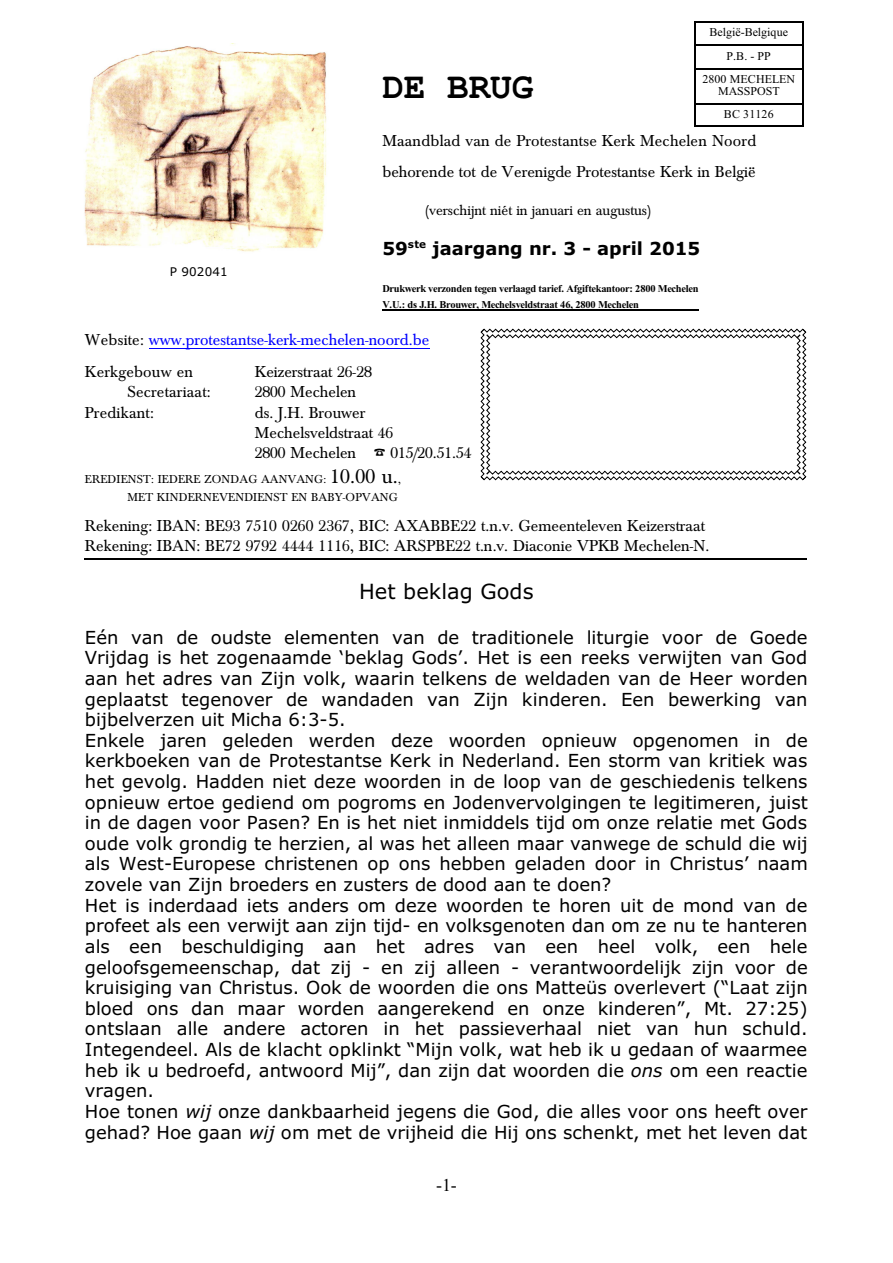
<style>
.page{position:relative;width:893px;height:1263px;background:#fff}
.page>*{position:absolute;margin:0;border:0;box-sizing:border-box;transform-origin:0 0}
.t1{font:700 36px "Courier New";color:#000}
.t2{font:21px "Verdana";letter-spacing:.005em;color:#000}
.t3{font:18px/20.5px "Verdana";color:#000}
.t4{font:700 18px "Verdana";color:#000}
.t5{font:18px "Times New Roman";color:#000}
.t6{font:16.5px/20.4px "Baskerville";letter-spacing:.005em;color:#000}
.t7{font:16.5px/31.7px "Baskerville";color:#00f}
.t8{font:italic 16.5px "Baskerville";letter-spacing:.015em;color:#000}
.t9{font:15px "Baskerville";color:#000}
.t10{font:12px/17.4px "Baskerville";letter-spacing:.02em;color:#000;text-align:right}
.t11{font:12px/23.4px "Times New Roman";color:#000;text-align:center}
.t12{font:12px "Verdana";letter-spacing:.01em;color:#000}
.t13{font:700 10.5px/16.2px "Times New Roman";letter-spacing:-.025em;color:#000}
.s1{font-style:italic;color:#000}
.s2{font-size:21px}
.s3{font-style:italic}
</style>
<div class="page">
<img style="left:84px;top:43px;width:243px;height:209px">
<svg style="left:480px;top:328px;width:327px;height:153px"></svg>
<hr style="left:802px;top:21px;width:2px;height:23px;background:#000">
<hr style="left:694px;top:21px;width:110px;height:1px;background:#000">
<svg style="left:694px;top:22px;width:1px;height:46px"></svg>
<hr style="left:802px;top:44px;width:2px;height:24px;background:#000">
<hr style="left:694px;top:44px;width:110px;height:2px;background:#000">
<hr style="left:694px;top:68px;width:1px;height:35px;background:#000">
<hr style="left:802px;top:68px;width:2px;height:35px;background:#000">
<hr style="left:694px;top:68px;width:110px;height:1px;background:#000">
<svg style="left:694px;top:104px;width:1px;height:21px"></svg>
<hr style="left:802px;top:103px;width:2px;height:23px;background:#000">
<hr style="left:694px;top:103px;width:110px;height:1px;background:#000">
<hr style="left:694px;top:125px;width:110px;height:1px;background:#000">
<hr style="left:149px;top:348px;width:280px;height:1px;background:#00f">
<hr style="left:382px;top:310px;width:317px;height:1px;background:#000">
<hr style="left:84px;top:558px;width:723px;height:2px;background:#000">
<p class="t12" style="left:170px;top:267px;width:59px">P 902041</p>
<p class="t11" style="left:702px;top:22px;width:94px">België-Belgique<br>P.B. - PP<br>2800 MECHELEN</p>
<p class="t11" style="left:718px;top:80px;width:63px">MASSPOST<br>BC 31126</p>
<h1 class="t1" style="left:382px;top:75px;width:153px">DE BRUG</h1>
<p class="t6" style="left:382px;top:125px;width:375px;line-height:31.7px">Maandblad van de Protestantse Kerk Mechelen Noord behorende tot de Verenigde Protestantse Kerk in België</p>
<p class="t9" style="left:425px;top:203px;width:228px">(verschijnt niét in januari en augustus)</p>
<p class="t4" style="left:382px;top:241px;width:320px">59<sup>ste</sup> jaargang nr. 3 - april 2015</p>
<p class="t13" style="left:382px;top:282px;width:318px">Drukwerk verzonden tegen verlaagd tarief. Afgiftekantoor: 2800 Mechelen<br>V.U.: ds J.H. Brouwer, Mechelsveldstraat 46, 2800 Mechelen</p>
<p class="t7" style="left:85px;top:324px;width:346px"><span class="s1">Website:</span> www.protestantse-kerk-mechelen-noord.be<br><span class="s1">Kerkgebouw en</span></p>
<p class="t6" style="left:255px;top:362px;width:118px">Keizerstraat 26-28</p>
<p class="t8" style="left:127px;top:384px;width:85px">Secretariaat:</p>
<p class="t6" style="left:255px;top:382px;width:103px">2800 Mechelen</p>
<p class="t8" style="left:85px;top:404px;width:71px">Predikant:</p>
<p class="t6" style="left:255px;top:402px;width:140px">ds. J.H. Brouwer<br>Mechelsveldstraat 46<br>2800 Mechelen</p>
<p class="t6" style="left:391px;top:443px;width:82px">015/20.51.54</p>
<p class="t10" style="left:85px;top:471px;width:317px">EREDIENST: IEDERE ZONDAG AANVANG: <span class="s2">10.00 u.</span>,<br>MET KINDERNEVENDIENST EN BABY-OPVANG</p>
<p class="t6" style="left:85px;top:516px;width:626px">Rekening: <span class="s3">IBAN:</span> BE93 7510 0260 2367, <span class="s3">BIC:</span> AXABBE22 t.n.v. Gemeenteleven Keizerstraat<br>Rekening: <span class="s3">IBAN:</span> BE72 9792 4444 1116, <span class="s3">BIC:</span> ARSPBE22 t.n.v. Diaconie VPKB Mechelen-N.</p>
<p class="t2" style="left:359px;top:582px;width:176px">Het beklag Gods</p>
<p class="t3" style="left:85px;top:628px;width:724px">Eén van de oudste elementen van de traditionele liturgie voor de Goede Vrijdag is het zogenaamde ‘beklag Gods’. Het is een reeks verwijten van God aan het adres van Zijn volk, waarin telkens de weldaden van de Heer worden geplaatst tegenover de wandaden van Zijn kinderen. Een bewerking van bijbelverzen uit Micha 6:3-5.<br>Enkele jaren geleden werden deze woorden opnieuw opgenomen in de kerkboeken van de Protestantse Kerk in Nederland. Een storm van kritiek was het gevolg. Hadden niet deze woorden in de loop van de geschiedenis telkens opnieuw ertoe gediend om pogroms en Jodenvervolgingen te legitimeren, juist in de dagen voor Pasen? En is het niet inmiddels tijd om onze relatie met Gods oude volk grondig te herzien, al was het alleen maar vanwege de schuld die wij als West-Europese christenen op ons hebben geladen door in Christus’ naam zovele van Zijn broeders en zusters de dood aan te doen?<br>Het is inderdaad iets anders om deze woorden te horen uit de mond van de profeet als een verwijt aan zijn tijd- en volksgenoten dan om ze nu te hanteren als een beschuldiging aan het adres van een heel volk, een hele geloofsgemeenschap, dat zij - en zij alleen - verantwoordelijk zijn voor de kruisiging van Christus. Ook de woorden die ons Matteüs overlevert (“Laat zijn bloed ons dan maar worden aangerekend en onze kinderen”, Mt. 27:25) ontslaan alle andere actoren in het passieverhaal niet van hun schuld.<br>Integendeel. Als de klacht opklinkt “Mijn volk, wat heb ik u gedaan of waarmee heb ik u bedroefd, antwoord Mij”, dan zijn dat woorden die <span class="s3">ons</span> om een reactie vragen.<br>Hoe tonen <span class="s3">wij</span> onze dankbaarheid jegens die God, die alles voor ons heeft over gehad? Hoe gaan <span class="s3">wij</span> om met de vrijheid die Hij ons schenkt, met het leven dat</p>
<p class="t5" style="left:436px;top:1178px;width:22px">-1-</p>
</div>
